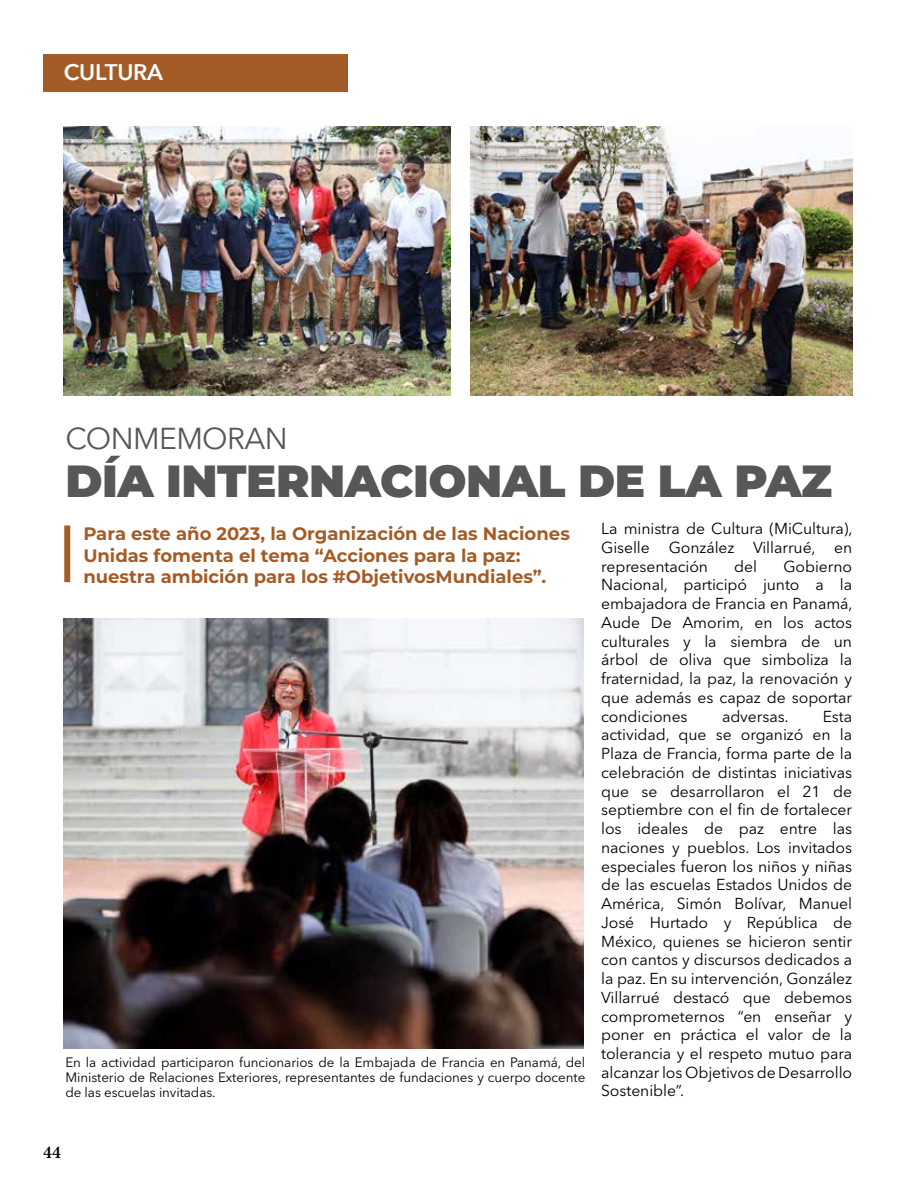
<style>
.page{position:relative;width:918px;height:1188px;background:#fff}
.page>*{position:absolute;margin:0;border:0;box-sizing:border-box;transform-origin:0 0}
.t1{font:900 45px "Montserrat";letter-spacing:-.01em;color:#575756}
.t2{font:30px "Avenir Next LT Pro";letter-spacing:-.02em;color:#575756}
.t3{font:600 22.5px "Avenir Next";letter-spacing:-.005em;color:#fff}
.t4{font:700 18px/21.6px "Montserrat";color:#a35c27}
.t5{font:600 18px "Minion Pro";color:#000}
.t6{font:15.75px/18.8px "Avenir Next LT Pro";letter-spacing:-.005em;color:#000;text-align:justify}
.t7{font:13.5px/15px "Avenir Next LT Pro";letter-spacing:-.005em;color:#000;text-align:justify}
</style>
<div class="page">
<div style="left:43px;top:54px;width:305px;height:38px;background:#a35c27"></div>
<img style="left:471px;top:126px;width:382px;height:270px">
<div style="left:64px;top:526px;width:6px;height:56px;background:#a35c27"></div>
<img style="left:64px;top:618px;width:520px;height:431px">
<img style="left:64px;top:126px;width:387px;height:270px">
<h3 class="t3" style="left:64px;top:53px;width:101px">CULTURA</h3>
<h2 class="t2" style="left:65px;top:420px;width:224px">CONMEMORAN</h2>
<h1 class="t1" style="left:65px;top:447px;width:768px">DÍA INTERNACIONAL DE LA PAZ</h1>
<p class="t6" style="left:601px;top:519px;width:253px">La ministra de Cultura (MiCultura), Giselle González Villarrué, en representación</p>
<p class="t4" style="left:83px;top:522px;width:488px">Para este año 2023, la Organización de las Naciones<br>Unidas fomenta el tema “Acciones para la paz: nuestra ambición para los #ObjetivosMundiales”.</p>
<p class="t6" style="left:601px;top:557px;width:253px;text-indent:182px">Gobierno Nacional, participó junto a la embajadora de Francia en Panamá, Aude De Amorim, en los actos culturales y la siembra de un árbol de oliva que simboliza la fraternidad, la paz, la renovación y que además es capaz de soportar condiciones</p>
<p class="t6" style="left:734px;top:557px;width:24px">del</p>
<p class="t6" style="left:722px;top:707px;width:68px">adversas.</p>
<p class="t6" style="left:601px;top:707px;width:253px;text-indent:222px">Esta actividad, que se organizó en la Plaza de Francia, forma parte de la celebración de distintas iniciativas que se desarrollaron el 21 de septiembre con el fin de fortalecer los ideales de paz entre las naciones y pueblos. Los invitados especiales fueron los niños y niñas de las escuelas Estados Unidos de América, Simón Bolívar, Manuel José Hurtado y República de México, quienes se hicieron sentir con cantos y discursos dedicados a la paz. En su intervención, González Villarrué destacó que debemos comprometernos “en enseñar y poner en práctica el valor de la tolerancia y el respeto mutuo para alcanzar los Objetivos de Desarrollo Sostenible”.</p>
<p class="t7" style="left:65px;top:1055px;width:522px">En la actividad participaron funcionarios de la Embajada de Francia en Panamá, del Ministerio de Relaciones Exteriores, representantes de fundaciones y cuerpo docente de las escuelas invitadas.</p>
<p class="t5" style="left:43px;top:1140px;width:19px">44</p>
</div>
